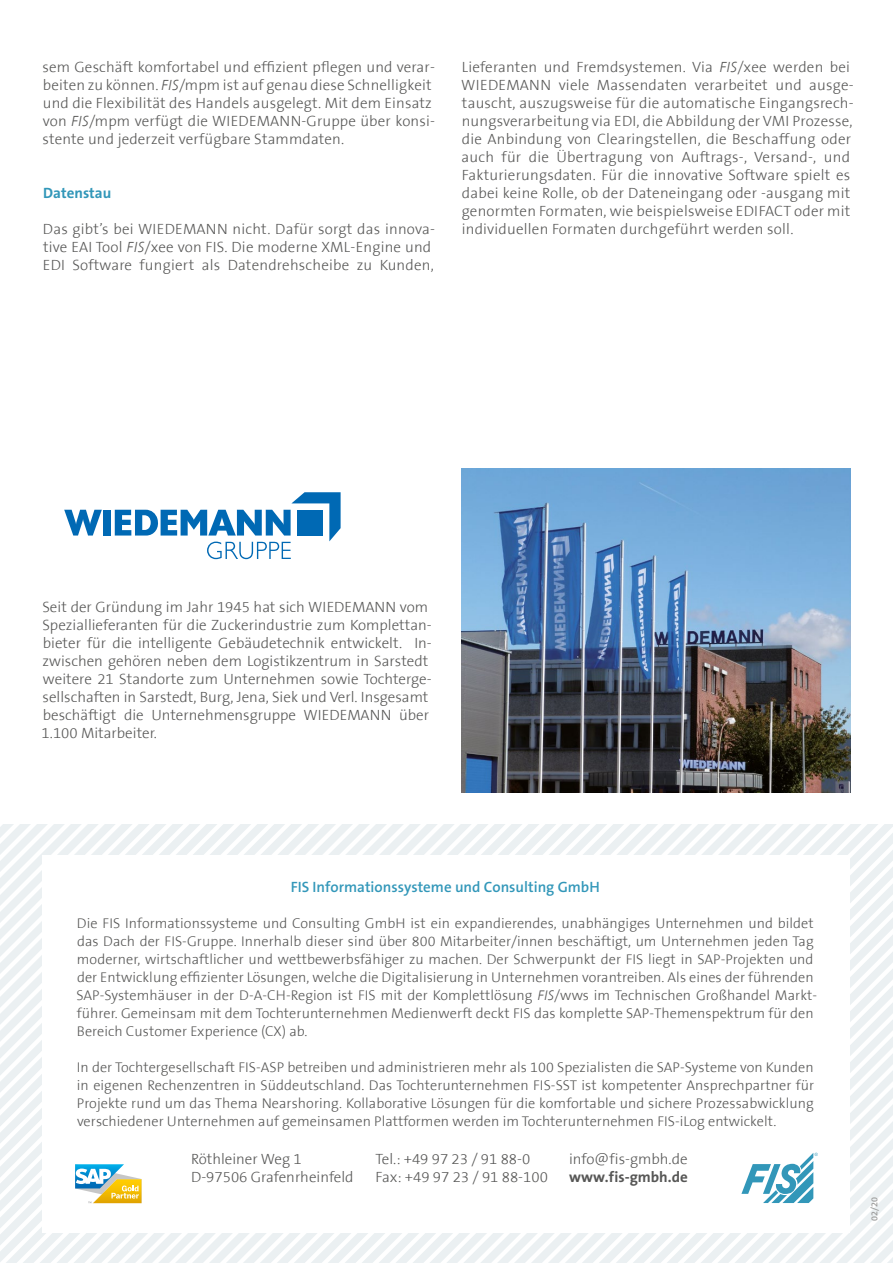
<style>
.page{position:relative;width:893px;height:1263px;background:#fff}
.page>*{position:absolute;margin:0;border:0;box-sizing:border-box;transform-origin:0 0}
.t1{font:300 15px/18px "The Sans B3";letter-spacing:.01em;color:#575756}
.t2{font:600 15px "The Sans B6";color:#3297b9}
.t3{font:700 15px "The Sans B7";color:#575756}
.t4{font:700 15px "The Sans B7";color:#3297b9}
.t5{font:300 14.25px/18px "The Sans B3";letter-spacing:.005em;color:#575756}
.t6{font:600 9px "The Sans B6";color:#9d9d9c}
.s1{font-style:italic}
</style>
<div class="page">
<svg style="left:64px;top:510px;width:38px;height:25px"></svg>
<div style="left:103px;top:510px;width:8px;height:25px;background:#0069b4"></div>
<svg style="left:115px;top:492px;width:226px;height:67px"></svg>
<img style="left:461px;top:468px;width:389px;height:324px">
<svg style="left:0;top:1245px;width:395px;height:17px;fill:#ebf0f2"></svg>
<svg style="left:0;top:1228px;width:395px;height:17px;fill:#ebf0f2"></svg>
<svg style="left:234px;top:824px;width:85px;height:31px;fill:#ebf0f2"></svg>
<svg style="left:395px;top:824px;width:450px;height:439px;fill:#ebf0f2"></svg>
<svg style="left:480px;top:849px;width:413px;height:414px;fill:#ebf0f2"></svg>
<div style="left:43px;top:855px;width:807px;height:377px;background:#fff"></div>
<svg style="left:0;top:824px;width:200px;height:379px"></svg>
<svg style="left:659px;top:1053px;width:234px;height:210px"></svg>
<p class="t1" style="left:43px;top:59px;width:394px">sem Geschäft komfortabel und effizient pflegen und verar&shy;beiten zu können. <span class="s1">FIS</span>/mpm ist auf genau diese Schnelligkeit und die Flexibilität des Handels ausgelegt. Mit dem Einsatz von <span class="s1">FIS</span>/mpm verfügt die WIEDEMANN-Gruppe über konsi&shy;stente und jederzeit verfügbare Stammdaten.</p>
<p class="t4" style="left:43px;top:185px;width:70px">Datenstau</p>
<p class="t1" style="left:43px;top:221px;width:393px">Das gibt’s bei WIEDEMANN nicht. Dafür sorgt das innova&shy;tive EAI Tool <span class="s1">FIS</span>/xee von FIS. Die moderne XML-Engine und<br>EDI Software fungiert als Datendrehscheibe zu Kunden,</p>
<p class="t1" style="left:461px;top:59px;width:394px">Lieferanten und Fremdsystemen. Via <span class="s1">FIS</span>/xee werden bei WIEDEMANN viele Massendaten verarbeitet und ausge&shy;tauscht, auszugsweise für die automatische Eingangsrech&shy;nungsverarbeitung via EDI, die Abbildung der VMI Prozesse, die Anbindung von Clearingstellen, die Beschaffung oder auch für die Übertragung von Auftrags-, Versand-, und Fakturierungsdaten. Für die innovative Software spielt es dabei keine Rolle, ob der Dateneingang oder -ausgang mit genormten Formaten, wie beispielsweise EDIFACT oder mit individuellen Formaten durchgeführt werden soll.</p>
<p class="t1" style="left:42px;top:599px;width:392px">Seit der Gründung im Jahr 1945 hat sich WIEDEMANN vom Speziallieferanten für die Zuckerindustrie zum Komplettan&shy;bieter für die intelligente Gebäudetechnik entwickelt. In&shy;zwischen gehören neben dem Logistikzentrum in Sarstedt weitere 21 Standorte zum Unternehmen sowie Tochterge&shy;sellschaften in Sarstedt, Burg, Jena, Siek und Verl. Insgesamt beschäftigt die Unternehmensgruppe WIEDEMANN über 1.100 Mitarbeiter.</p>
<p class="t2" style="left:291px;top:879px;width:310px">FIS Informationssysteme und Consulting GmbH</p>
<p class="t5" style="left:76px;top:915px;width:742px">Die FIS Informationssysteme und Consulting GmbH ist ein expandierendes, unabhängiges Unternehmen und bildet das Dach der FIS-Gruppe. Innerhalb dieser sind über 800 Mitarbeiter/innen beschäftigt, um Unternehmen jeden Tag moderner, wirtschaftlicher und wettbewerbsfähiger zu machen. Der Schwerpunkt der FIS liegt in SAP-Projekten und der Entwicklung effizienter Lösungen, welche die Digitalisierung in Unternehmen vorantreiben. Als eines der führenden SAP-Systemhäuser in der D-A-CH-Region ist FIS mit der Komplettlösung <span class="s1">FIS</span>/wws im Technischen Großhandel Markt&shy;führer. Gemeinsam mit dem Tochterunternehmen Medienwerft deckt FIS das komplette SAP-Themenspektrum für den Bereich Customer Experience (CX) ab.</p>
<p class="t5" style="left:77px;top:1059px;width:739px;text-align:justify">In der Tochtergesellschaft FIS-ASP betreiben und administrieren mehr als 100 Spezialisten die SAP-Systeme von Kunden in eigenen Rechenzentren in Süddeutschland. Das Tochterunternehmen FIS-SST ist kompetenter Ansprechpartner für Projekte rund um das Thema Nearshoring. Kollaborative Lösungen für die komfortable und sichere Prozessabwicklung verschiedener Unternehmen auf gemeinsamen Plattformen werden im Tochterunternehmen FIS-iLog entwickelt.</p>
<p class="t1" style="left:191px;top:1150px;width:112px">Röthleiner Weg 1</p>
<p class="t1" style="left:376px;top:1150px;width:156px">Tel.: +49 97 23 / 91 88-0</p>
<p class="t1" style="left:569px;top:1150px;width:120px">info@fis-gmbh.de</p>
<p class="t1" style="left:191px;top:1168px;width:164px">D-97506 Grafenrheinfeld</p>
<p class="t1" style="left:376px;top:1168px;width:174px">Fax: +49 97 23 / 91 88-100</p>
<p class="t3" style="left:569px;top:1169px;width:120px">www.fis-gmbh.de</p>
<p class="t6" style="left:870px;top:1221px;width:25px;rotate:-90deg">02/20</p>
</div>
